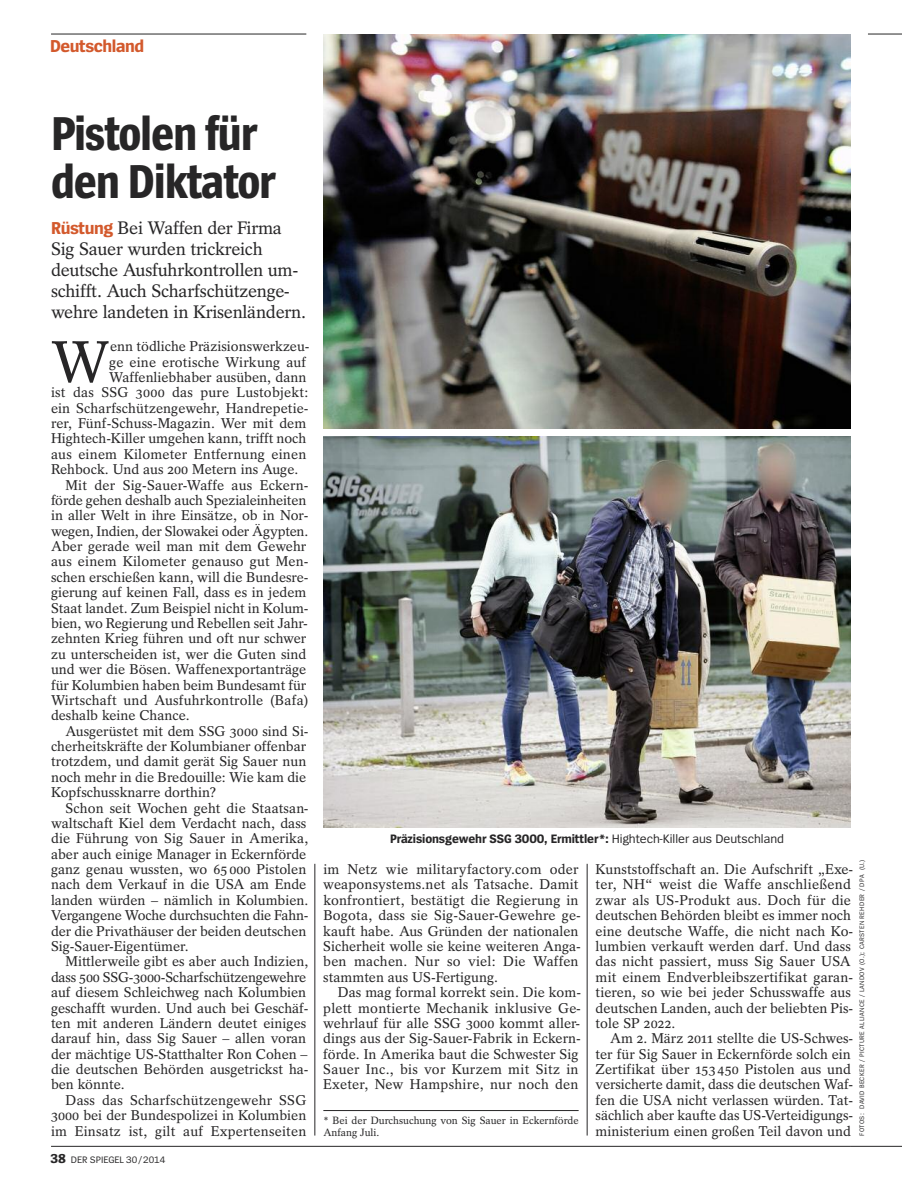
<style>
.page{position:relative;width:902px;height:1191px;background:#fff}
.page>*{position:absolute;margin:0;border:0;box-sizing:border-box;transform-origin:0 0}
.t1{font:58.2px "Spiegel Serif";color:#272627}
.t2{font:700 49.5px/48px "Spiegel Sans Cd";letter-spacing:-.025em;color:#272627}
.t3{font:18px/21px "Spiegel Serif";letter-spacing:-.015em;color:#272627}
.t4{font:700 18px "Spiegel Sans";letter-spacing:-.025em;color:#d3592c}
.t5{font:14.1px/15.5px "Spiegel Serif";color:#272627}
.t6{font:700 12.75px "Spiegel Sans";letter-spacing:-.01em;color:#272627}
.t7{font:10.5px/12px "Spiegel Serif";color:#272627}
.t8{font:9.75px "Spiegel Sans";letter-spacing:-.005em;color:#272627}
.t9{font:6.75px "Spiegel Sans";letter-spacing:.05em;color:#272627}
.s1{font-family:"Spiegel Sans";font-weight:700;color:#d3592c}
.s2{font-weight:700;font-size:13.5px}
.s3{font-weight:400}
</style>
<div class="page">
<hr style="left:51px;top:34px;width:255px;height:1px;background:#272627">
<hr style="left:867px;top:34px;width:34px;height:1px;background:#272627">
<hr style="left:51px;top:1146px;width:799px;height:1px;background:#272627">
<hr style="left:850px;top:1146px;width:51px;height:1px;background:#272627">
<hr style="left:323px;top:1110px;width:255px;height:1px;background:#272627">
<hr style="left:314px;top:863px;width:1px;height:272px;background:#272627">
<img style="left:323px;top:34px;width:527px;height:394px">
<img style="left:323px;top:436px;width:527px;height:392px">
<hr style="left:587px;top:863px;width:1px;height:272px;background:#272627">
<p class="t4" style="left:50px;top:39px;width:95px">Deutschland</p>
<h2 class="t2" style="left:51px;top:113px;width:226px">Pistolen für den Diktator</h2>
<p class="t3" style="left:51px;top:219px;width:256px"><span class="s1">Rüstung</span> Bei Waffen der Firma<br>Sig Sauer wurden trickreich deutsche Ausfuhrkontrollen um&shy;schifft. Auch Scharfschützenge&shy;wehre landeten in Krisenländern.</p>
<h1 class="t1" style="left:51px;top:341px;width:60px">W</h1>
<p class="t5" style="left:110px;top:340px;width:201px">enn tödliche Präzisionswerkzeu-</p>
<p class="t5" style="left:109px;top:355px;width:198px">ge eine erotische Wirkung auf</p>
<p class="t5" style="left:109px;top:371px;width:198px">Waffenliebhaber ausüben, dann</p>
<p class="t5" style="left:51px;top:386px;width:259px">ist das SSG 3000 das pure Lustobjekt:</p>
<p class="t5" style="left:51px;top:401px;width:259px">ein Scharfschützengewehr, Handrepetie-</p>
<p class="t5" style="left:51px;top:417px;width:257px">rer, Fünf-Schuss-Magazin. Wer mit dem</p>
<p class="t5" style="left:51px;top:432px;width:257px">Hightech-Killer umgehen kann, trifft noch</p>
<p class="t5" style="left:51px;top:448px;width:257px">aus einem Kilometer Entfernung einen</p>
<p class="t5" style="left:51px;top:463px;width:249px">Rehbock. Und aus 200 Metern ins Auge.</p>
<p class="t5" style="left:65px;top:478px;width:245px">Mit der Sig-Sauer-Waffe aus Eckern-</p>
<p class="t5" style="left:51px;top:494px;width:257px">förde gehen deshalb auch Spezialeinheiten</p>
<p class="t5" style="left:51px;top:509px;width:259px">in aller Welt in ihre Einsätze, ob in Nor-</p>
<p class="t5" style="left:51px;top:524px;width:259px">wegen, Indien, der Slowakei oder Ägypten.</p>
<p class="t5" style="left:51px;top:540px;width:257px">Aber gerade weil man mit dem Gewehr</p>
<p class="t5" style="left:51px;top:555px;width:259px">aus einem Kilometer genauso gut Men-</p>
<p class="t5" style="left:51px;top:571px;width:259px">schen erschießen kann, will die Bundesre-</p>
<p class="t5" style="left:51px;top:586px;width:257px">gierung auf keinen Fall, dass es in jedem</p>
<p class="t5" style="left:51px;top:601px;width:259px">Staat landet. Zum Beispiel nicht in Kolum-</p>
<p class="t5" style="left:51px;top:617px;width:258px">bien, wo Regierung und Rebellen seit Jahr-</p>
<p class="t5" style="left:51px;top:632px;width:257px">zehnten Krieg führen und oft nur schwer</p>
<p class="t5" style="left:51px;top:647px;width:257px">zu unterscheiden ist, wer die Guten sind</p>
<p class="t5" style="left:51px;top:663px;width:257px">und wer die Bösen. Waffenexportanträge</p>
<p class="t5" style="left:51px;top:678px;width:257px">für Kolumbien haben beim Bundesamt für</p>
<p class="t5" style="left:51px;top:694px;width:259px">Wirtschaft und Ausfuhrkontrolle (Bafa)</p>
<p class="t5" style="left:51px;top:709px;width:140px">deshalb keine Chance.</p>
<p class="t5" style="left:65px;top:724px;width:245px">Ausgerüstet mit dem SSG 3000 sind Si-</p>
<p class="t5" style="left:51px;top:740px;width:257px">cherheitskräfte der Kolumbianer offenbar</p>
<p class="t5" style="left:51px;top:755px;width:257px">trotzdem, und damit gerät Sig Sauer nun</p>
<p class="t5" style="left:51px;top:770px;width:257px">noch mehr in die Bredouille: Wie kam die</p>
<p class="t5" style="left:51px;top:786px;width:167px">Kopfschussknarre dorthin?</p>
<p class="t5" style="left:65px;top:801px;width:245px">Schon seit Wochen geht die Staatsan-</p>
<p class="t5" style="left:51px;top:817px;width:257px">waltschaft Kiel dem Verdacht nach, dass</p>
<p class="t5" style="left:51px;top:832px;width:259px">die Führung von Sig Sauer in Amerika,</p>
<p class="t5" style="left:51px;top:847px;width:257px">aber auch einige Manager in Eckernförde</p>
<p class="t5" style="left:51px;top:863px;width:257px">ganz genau wussten, wo 65 000 Pistolen</p>
<p class="t5" style="left:51px;top:878px;width:257px">nach dem Verkauf in die USA am Ende</p>
<p class="t5" style="left:51px;top:893px;width:259px">landen würden – nämlich in Kolumbien.</p>
<p class="t5" style="left:51px;top:909px;width:259px">Vergangene Woche durchsuchten die Fahn-</p>
<p class="t5" style="left:51px;top:924px;width:257px">der die Privathäuser der beiden deutschen</p>
<p class="t5" style="left:51px;top:940px;width:139px">Sig-Sauer-Eigentümer.</p>
<p class="t5" style="left:65px;top:955px;width:244px">Mittlerweile gibt es aber auch Indizien,</p>
<p class="t5" style="left:51px;top:970px;width:257px">dass 500 SSG-3000-Scharfschützengewehre</p>
<p class="t5" style="left:51px;top:986px;width:257px">auf diesem Schleichweg nach Kolumbien</p>
<p class="t5" style="left:51px;top:1001px;width:259px">geschafft wurden. Und auch bei Geschäf-</p>
<p class="t5" style="left:51px;top:1016px;width:257px">ten mit anderen Ländern deutet einiges</p>
<p class="t5" style="left:51px;top:1032px;width:257px">darauf hin, dass Sig Sauer – allen voran</p>
<p class="t5" style="left:51px;top:1047px;width:258px">der mächtige US-Statthalter Ron Cohen –</p>
<p class="t5" style="left:51px;top:1063px;width:259px">die deutschen Behörden ausgetrickst ha-</p>
<p class="t5" style="left:51px;top:1078px;width:75px">ben könnte.</p>
<p class="t5" style="left:65px;top:1093px;width:242px">Dass das Scharfschützengewehr SSG</p>
<p class="t5" style="left:51px;top:1109px;width:257px">3000 bei der Bundespolizei in Kolumbien</p>
<p class="t5" style="left:51px;top:1124px;width:257px">im Einsatz ist, gilt auf Expertenseiten</p>
<p class="t8" style="left:51px;top:1156px;width:116px"><span class="s2">38</span> DER SPIEGEL 30/2014</p>
<p class="t6" style="left:390px;top:834px;width:395px">Präzisionsgewehr SSG 3000, Ermittler*: <span class="s3">Hightech-Killer aus Deutschland</span></p>
<p class="t5" style="left:323px;top:863px;width:259px">im Netz wie militaryfactory.com oder weaponsystems.net als Tatsache. Damit konfrontiert, bestätigt die Regierung in Bogota, dass sie Sig-Sauer-Gewehre ge&shy;kauft habe. Aus Gründen der nationalen Sicherheit wolle sie keine weiteren Anga&shy;ben machen. Nur so viel: Die Waffen stammten aus US-Fertigung.</p>
<p class="t5" style="left:323px;top:986px;width:259px;text-indent:14px">Das mag formal korrekt sein. Die kom&shy;plett montierte Mechanik inklusive Ge&shy;wehrlauf für alle SSG 3000 kommt aller&shy;dings aus der Sig-Sauer-Fabrik in Eckern&shy;förde. In Amerika baut die Schwester Sig Sauer Inc., bis vor Kurzem mit Sitz in Exeter, New Hampshire, nur noch den</p>
<p class="t7" style="left:323px;top:1115px;width:257px">* Bei der Durchsuchung von Sig Sauer in Eckernförde<br>Anfang Juli.</p>
<p class="t9" style="left:859px;top:1135px;width:277px;rotate:-90deg">FOTOS: DAVID BECKER / PICTURE ALLIANCE / LANDOV (O.); CARSTEN REHDER / DPA (U.)</p>
<p class="t5" style="left:595px;top:863px;width:259px">Kunststoffschaft an. Die Aufschrift „Exe&shy;ter, NH“ weist die Waffe anschließend zwar als US-Produkt aus. Doch für die deutschen Behörden bleibt es immer noch eine deutsche Waffe, die nicht nach Ko&shy;lumbien verkauft werden darf. Und dass das nicht passiert, muss Sig Sauer USA mit einem Endverbleibszertifikat garan&shy;tieren, so wie bei jeder Schusswaffe aus deutschen Landen, auch der beliebten Pis&shy;tole SP 2022.</p>
<p class="t5" style="left:595px;top:1032px;width:259px;text-indent:14px">Am 2. März 2011 stellte die US-Schwes&shy;ter für Sig Sauer in Eckernförde solch ein Zertifikat über 153 450 Pistolen aus und versicherte damit, dass die deutschen Waf&shy;fen die USA nicht verlassen würden. Tat&shy;sächlich aber kaufte das US-Verteidigungs&shy;ministerium einen großen Teil davon und</p>
</div>
